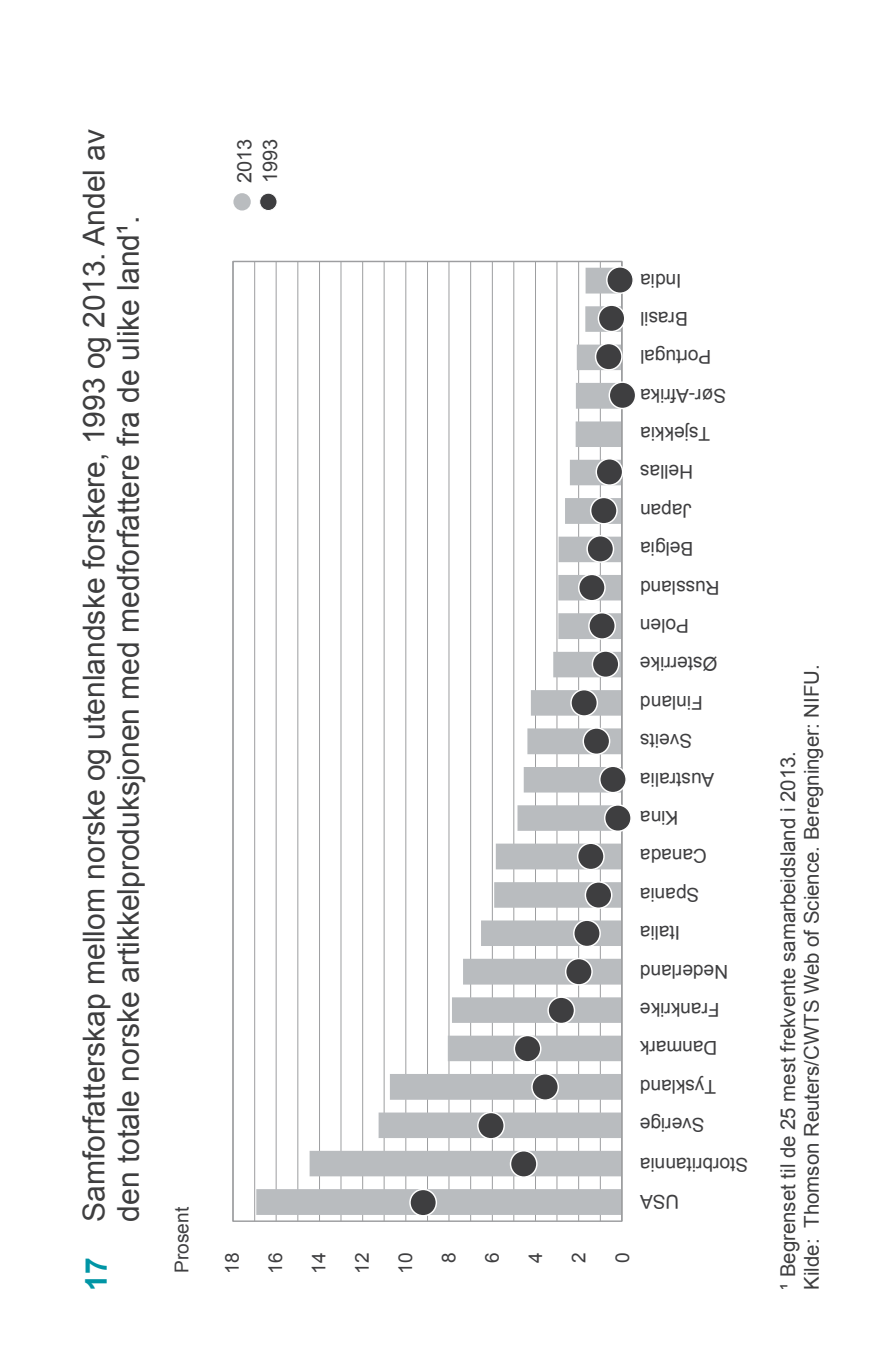
<style>
.page{position:relative;width:885px;height:1370px;background:#fff}
.page>*{position:absolute;margin:0;border:0;box-sizing:border-box;transform-origin:0 0}
.t1{font:30px/34.5px "Arial";color:#3e3e3f;text-align:center}
.t2{font:20.4px/23.7px "Arial";color:#3e3e3f}
.t3{font:20.1px/25.8px "Arial";color:#3e3e40}
.t4{font:19.2px/38.4px "Arial";color:#3e3e40;text-align:right}
.s1{font-weight:700;color:#0095a5}
</style>
<div class="page">
<hr style="left:254px;top:261px;width:1px;height:959px;background:#9d9ea0">
<hr style="left:297px;top:261px;width:1px;height:959px;background:#9d9ea0">
<hr style="left:340px;top:261px;width:1px;height:959px;background:#9d9ea0">
<hr style="left:383px;top:261px;width:1px;height:959px;background:#9d9ea0">
<hr style="left:427px;top:261px;width:1px;height:959px;background:#9d9ea0">
<hr style="left:470px;top:261px;width:1px;height:959px;background:#9d9ea0">
<hr style="left:513px;top:261px;width:1px;height:959px;background:#9d9ea0">
<hr style="left:556px;top:261px;width:1px;height:959px;background:#9d9ea0">
<hr style="left:599px;top:261px;width:1px;height:959px;background:#9d9ea0">
<hr style="left:275px;top:261px;width:1px;height:959px;background:#9d9ea0">
<hr style="left:319px;top:261px;width:1px;height:959px;background:#9d9ea0">
<hr style="left:362px;top:261px;width:1px;height:959px;background:#9d9ea0">
<hr style="left:405px;top:261px;width:1px;height:959px;background:#9d9ea0">
<hr style="left:448px;top:261px;width:1px;height:959px;background:#9d9ea0">
<hr style="left:492px;top:261px;width:1px;height:959px;background:#9d9ea0">
<hr style="left:535px;top:261px;width:1px;height:959px;background:#9d9ea0">
<hr style="left:578px;top:261px;width:1px;height:959px;background:#9d9ea0">
<svg style="left:256px;top:268px;width:365px;height:946px"></svg>
<hr style="left:621px;top:261px;width:1px;height:959px;background:#9d9ea0">
<div style="left:260px;top:193px;width:17px;height:17px;background:#3e3e40;border-radius:50%"></div>
<div style="left:259px;top:193px;width:18px;height:18px;border:1px solid #fff;border-radius:50%"></div>
<div style="left:233px;top:193px;width:18px;height:17px;background:#b9bcbf;border-radius:50%"></div>
<div style="left:410px;top:1189px;width:26px;height:26px;background:#3e3e40;border-radius:50%"></div>
<div style="left:409px;top:1188px;width:28px;height:28px;border:1px solid #fff;border-radius:50%"></div>
<div style="left:510px;top:1150px;width:27px;height:26px;background:#3e3e40;border-radius:50%"></div>
<div style="left:509px;top:1149px;width:28px;height:28px;border:1px solid #fff;border-radius:50%"></div>
<div style="left:478px;top:1112px;width:26px;height:26px;background:#3e3e40;border-radius:50%"></div>
<div style="left:477px;top:1111px;width:28px;height:28px;border:1px solid #fff;border-radius:50%"></div>
<div style="left:532px;top:1073px;width:26px;height:26px;background:#3e3e40;border-radius:50%"></div>
<div style="left:531px;top:1072px;width:28px;height:28px;border:1px solid #fff;border-radius:50%"></div>
<div style="left:514px;top:1035px;width:26px;height:26px;background:#3e3e40;border-radius:50%"></div>
<div style="left:513px;top:1034px;width:28px;height:28px;border:1px solid #fff;border-radius:50%"></div>
<div style="left:548px;top:997px;width:26px;height:26px;background:#3e3e40;border-radius:50%"></div>
<div style="left:547px;top:996px;width:28px;height:28px;border:1px solid #fff;border-radius:50%"></div>
<div style="left:565px;top:958px;width:27px;height:26px;background:#3e3e40;border-radius:50%"></div>
<div style="left:565px;top:957px;width:27px;height:28px;border:1px solid #fff;border-radius:50%"></div>
<div style="left:573px;top:920px;width:27px;height:26px;background:#3e3e40;border-radius:50%"></div>
<div style="left:573px;top:919px;width:27px;height:28px;border:1px solid #fff;border-radius:50%"></div>
<div style="left:585px;top:881px;width:26px;height:27px;background:#3e3e40;border-radius:50%"></div>
<div style="left:584px;top:881px;width:28px;height:27px;border:1px solid #fff;border-radius:50%"></div>
<div style="left:577px;top:843px;width:27px;height:26px;background:#3e3e40;border-radius:50%"></div>
<div style="left:577px;top:842px;width:27px;height:28px;border:1px solid #fff;border-radius:50%"></div>
<div style="left:604px;top:804px;width:27px;height:27px;background:#3e3e40;border-radius:50%"></div>
<div style="left:604px;top:804px;width:27px;height:28px;border:1px solid #fff;border-radius:50%"></div>
<div style="left:599px;top:766px;width:27px;height:26px;background:#3e3e40;border-radius:50%"></div>
<div style="left:599px;top:765px;width:27px;height:28px;border:1px solid #fff;border-radius:50%"></div>
<div style="left:583px;top:728px;width:26px;height:26px;background:#3e3e40;border-radius:50%"></div>
<div style="left:582px;top:727px;width:28px;height:28px;border:1px solid #fff;border-radius:50%"></div>
<div style="left:571px;top:689px;width:26px;height:27px;background:#3e3e40;border-radius:50%"></div>
<div style="left:570px;top:689px;width:28px;height:27px;border:1px solid #fff;border-radius:50%"></div>
<div style="left:592px;top:651px;width:26px;height:26px;background:#3e3e40;border-radius:50%"></div>
<div style="left:591px;top:650px;width:28px;height:28px;border:1px solid #fff;border-radius:50%"></div>
<div style="left:589px;top:612px;width:26px;height:27px;background:#3e3e40;border-radius:50%"></div>
<div style="left:588px;top:612px;width:28px;height:27px;border:1px solid #fff;border-radius:50%"></div>
<div style="left:578px;top:574px;width:27px;height:26px;background:#3e3e40;border-radius:50%"></div>
<div style="left:578px;top:573px;width:27px;height:28px;border:1px solid #fff;border-radius:50%"></div>
<div style="left:587px;top:535px;width:26px;height:27px;background:#3e3e40;border-radius:50%"></div>
<div style="left:586px;top:535px;width:28px;height:27px;border:1px solid #fff;border-radius:50%"></div>
<div style="left:590px;top:497px;width:27px;height:26px;background:#3e3e40;border-radius:50%"></div>
<div style="left:590px;top:496px;width:27px;height:28px;border:1px solid #fff;border-radius:50%"></div>
<div style="left:596px;top:458px;width:26px;height:27px;background:#3e3e40;border-radius:50%"></div>
<div style="left:595px;top:458px;width:28px;height:28px;border:1px solid #fff;border-radius:50%"></div>
<div style="left:609px;top:382px;width:26px;height:26px;background:#3e3e40;border-radius:50%"></div>
<div style="left:608px;top:381px;width:28px;height:28px;border:1px solid #fff;border-radius:50%"></div>
<div style="left:595px;top:343px;width:27px;height:27px;background:#3e3e40;border-radius:50%"></div>
<div style="left:594px;top:343px;width:28px;height:27px;border:1px solid #fff;border-radius:50%"></div>
<div style="left:598px;top:305px;width:26px;height:26px;background:#3e3e40;border-radius:50%"></div>
<div style="left:597px;top:304px;width:28px;height:28px;border:1px solid #fff;border-radius:50%"></div>
<div style="left:606px;top:267px;width:27px;height:26px;background:#3e3e40;border-radius:50%"></div>
<div style="left:606px;top:266px;width:27px;height:28px;border:1px solid #fff;border-radius:50%"></div>
<h1 class="t1" style="left:76px;top:1290px;width:1163px;rotate:-90deg"><span class="s1">17</span> Samforfatterskap mellom norske og utenlandske forskere, 1993 og 2013. Andel av den totale norske artikkelproduksjonen med medforfattere fra de ulike land¹.</h1>
<p class="t4" style="left:162px;top:1272px;width:67px;rotate:-90deg">Prosent</p>
<p class="t3" style="left:231px;top:183px;width:46px;rotate:-90deg">2013<br>1993</p>
<p class="t4" style="left:213px;top:1273px;width:23px;rotate:-90deg">18</p>
<p class="t4" style="left:256px;top:1273px;width:23px;rotate:-90deg">16</p>
<p class="t4" style="left:299px;top:1273px;width:23px;rotate:-90deg">14</p>
<p class="t4" style="left:343px;top:1273px;width:23px;rotate:-90deg">12</p>
<p class="t4" style="left:386px;top:1273px;width:23px;rotate:-90deg">10</p>
<p class="t4" style="left:728px;top:1144px;width:89px;rotate:-180deg">S egi rev<br>T dna l ksy<br>D mna kra<br>F ek i rknar<br>N dna l r ede ai lat I<br>S a i nap<br>C adana<br>K an i<br>A ai lar tsu<br>S st iev<br>F dnalni<br>Ø eki rrets<br>P nelo<br>R dna l ssu<br>B aigle<br>napaJ<br>H sal le<br>T aikkejs<br>S ø A- r akirf<br>P lagut ro<br>B l isar<br>aidnI</p>
<p class="t4" style="left:748px;top:1220px;width:110px;line-height:37.2px;rotate:-180deg">USA<br>S ainnat i rbrot</p>
<p class="t4" style="left:429px;top:1262px;width:12px;rotate:-90deg">8</p>
<p class="t4" style="left:473px;top:1262px;width:12px;rotate:-90deg">6</p>
<p class="t4" style="left:516px;top:1262px;width:12px;rotate:-90deg">4</p>
<p class="t4" style="left:559px;top:1262px;width:12px;rotate:-90deg">2</p>
<p class="t4" style="left:603px;top:1262px;width:12px;rotate:-90deg">0</p>
<p class="t2" style="left:776px;top:1289px;width:627px;rotate:-90deg">¹ Begrenset til de 25 mest frekvente samarbeidsland i 2013.<br>Kilde: Thomson Reuters/CWTS Web of Science. Beregninger: NIFU.</p>
</div>
